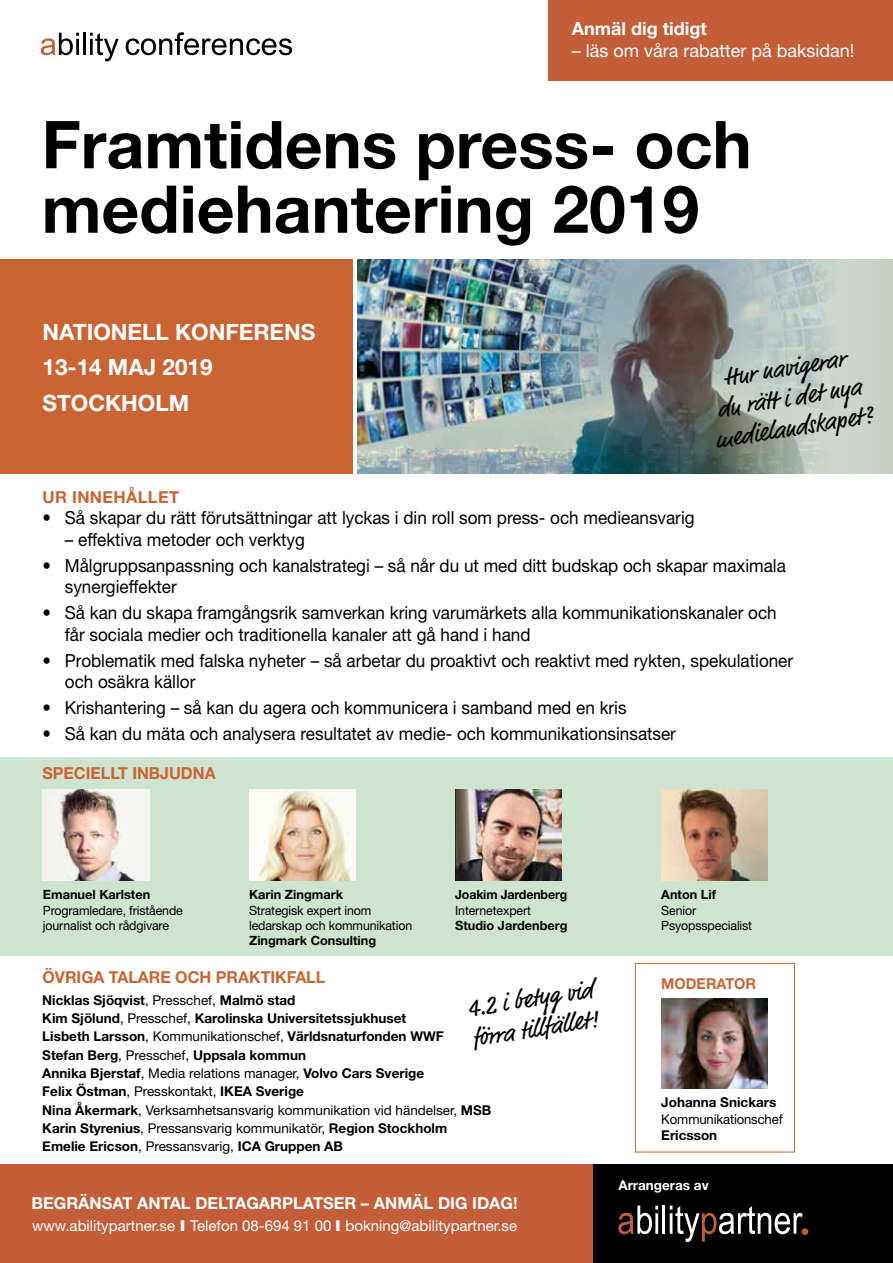
<style>
.page{position:relative;width:893px;height:1263px;background:#fff}
.page>*{position:absolute;margin:0;border:0;box-sizing:border-box;transform-origin:0 0}
.t1{font:700 66px/64.5px "Helvetica Neue";color:#000}
.t2{font:25.05px/30px "Market OT";color:#000;text-align:center}
.t3{font:700 22.5px/35.5px "Helvetica Neue";color:#fff}
.t4{font:18px/21.6px "Helvetica Neue";color:#000;scale:.95 1}
.t5{font:18px "Helvetica Neue";color:#fff}
.t6{font:700 18px "Helvetica Neue";color:#fff}
.t7{font:700 16.5px "Helvetica Neue";color:#fff}
.t8{font:700 16.5px "Helvetica Neue";color:#cb6433}
.t9{font:700 16.5px "Helvetica Neue";letter-spacing:.02em;color:#cb6433}
.t10{font:15px "Helvetica Neue";color:#fff}
.t11{font:700 15px "Helvetica Neue";color:#cb6433}
.t12{font:700 13.5px/18.3px "Helvetica Neue";color:#000}
.t13{font:13.5px "Helvetica Neue";letter-spacing:-.01em;color:#000}
.t14{font:700 13.5px "Helvetica Neue";color:#fff}
.t15{font:12.75px/15.3px "Helvetica Neue";letter-spacing:-.01em;color:#000}
.t16{font:700 12.75px "Helvetica Neue";color:#000}
.s1{font-weight:400}
.s2{font-weight:900}
</style>
<div class="page">
<div style="left:0;top:757px;width:893px;height:199px;background:#cfe3d1"></div>
<svg style="left:41px;top:33px;width:38px;height:22px"></svg>
<hr style="left:83px;top:33px;width:3px;height:22px;background:#000">
<svg style="left:90px;top:33px;width:29px;height:28px"></svg>
<svg style="left:126px;top:32px;width:166px;height:23px"></svg>
<div style="left:549px;top:0;width:344px;height:81px;background:#c35e39"></div>
<div style="left:593px;top:1164px;width:300px;height:99px;background:#000"></div>
<div style="left:0;top:1164px;width:593px;height:99px;background:#c35e39"></div>
<svg style="left:618px;top:1205px;width:40px;height:29px"></svg>
<hr style="left:662px;top:1205px;width:3px;height:29px;background:#fff">
<svg style="left:670px;top:1205px;width:133px;height:37px"></svg>
<div style="left:802px;top:1228px;width:6px;height:7px;background:#c35e39;border-radius:50%"></div>
<div style="left:0;top:259px;width:353px;height:215px;background:#cb6433"></div>
<img style="left:43px;top:790px;width:106px;height:90px">
<img style="left:249px;top:790px;width:106px;height:90px">
<img style="left:455px;top:790px;width:106px;height:90px">
<img style="left:661px;top:790px;width:107px;height:90px">
<img style="left:661px;top:999px;width:107px;height:89px">
<div style="left:358px;top:259px;width:535px;height:215px;background:#cad3c8"></div>
<img style="left:358px;top:259px;width:471px;height:215px">
<div style="left:635px;top:963px;width:160px;height:189px;border:1px solid #cb6433"></div>
<p class="t6" style="left:572px;top:18px;width:136px">Anmäl dig tidigt</p>
<p class="t5" style="left:572px;top:40px;width:284px">– läs om våra rabatter på baksidan!</p>
<h1 class="t1" style="left:42px;top:111px;width:712px">Framtidens press- och mediehantering 2019</h1>
<p class="t3" style="left:43px;top:314px;width:274px">NATIONELL KONFERENS<br>13-14 MAJ 2019<br>STOCKHOLM</p>
<h2 class="t2" style="left:704px;top:368px;width:161px;rotate:-9deg">Hur navigerar<br>du rätt i det nya medielandskapet?</h2>
<p class="t9" style="left:43px;top:486px;width:138px">UR INNEHÅLLET</p>
<p class="t4" style="left:43px;top:507px;width:688px">• Så skapar du rätt förutsättningar att lyckas i din roll som press- och medieansvarig</p>
<p class="t4" style="left:65px;top:528px;width:254px">– effektiva metoder och verktyg</p>
<p class="t4" style="left:65px;top:554px;width:760px;text-indent:-22px">• Målgruppsanpassning och kanalstrategi – så når du ut med ditt budskap och skapar maximala synergieffekter</p>
<p class="t4" style="left:65px;top:602px;width:751px;text-indent:-22px">• Så kan du skapa framgångsrik samverkan kring varumärkets alla kommunikationskanaler och får sociala medier och traditionella kanaler att gå hand i hand</p>
<p class="t4" style="left:65px;top:649px;width:768px;text-indent:-22px">• Problematik med falska nyheter – så arbetar du proaktivt och reaktivt med rykten, spekulationer och osäkra källor</p>
<p class="t4" style="left:43px;top:696px;width:616px">• Krishantering – så kan du agera och kommunicera i samband med en kris</p>
<p class="t4" style="left:43px;top:722px;width:668px">• Så kan du mäta och analysera resultatet av medie- och kommunikationsinsatser</p>
<p class="t8" style="left:43px;top:763px;width:175px">SPECIELLT INBJUDNA</p>
<p class="t16" style="left:43px;top:887px;width:109px">Emanuel Karlsten</p>
<p class="t15" style="left:43px;top:902px;width:141px">Programledare, fristående journalist och rådgivare</p>
<p class="t16" style="left:249px;top:887px;width:95px">Karin Zingmark</p>
<p class="t15" style="left:249px;top:902px;width:165px">Strategisk expert inom ledarskap och kommunikation</p>
<p class="t16" style="left:249px;top:933px;width:129px">Zingmark Consulting</p>
<p class="t16" style="left:455px;top:887px;width:114px">Joakim Jardenberg</p>
<p class="t15" style="left:455px;top:902px;width:77px">Internetexpert</p>
<p class="t16" style="left:455px;top:917px;width:114px">Studio Jardenberg</p>
<p class="t8" style="left:43px;top:967px;width:284px">ÖVRIGA TALARE OCH PRAKTIKFALL</p>
<h2 class="t2" style="left:466px;top:996px;width:129px;text-align:left;rotate:-9deg">4.2 i betyg vid förra tillfället!</h2>
<p class="t12" style="left:42px;top:990px;width:451px">Nicklas Sjöqvist<span class="s1">, Presschef,</span> Malmö stad<br>Kim Sjölund<span class="s1">, Presschef,</span> Karolinska Universitetssjukhuset<br>Lisbeth Larsson<span class="s1">, Kommunikationschef,</span> Världsnaturfonden WWF<br>Stefan Berg<span class="s1">, Presschef,</span> Uppsala kommun<br>Annika Bjerstaf<span class="s1">, Media relations manager,</span> Volvo Cars Sverige<br>Felix Östman<span class="s1">, Presskontakt,</span> IKEA Sverige<br>Nina Åkermark<span class="s1">, Verksamhetsansvarig kommunikation vid händelser,</span> MSB Karin Styrenius<span class="s1">, Pressansvarig kommunikatör,</span> Region Stockholm Emelie Ericson<span class="s1">, Pressansvarig,</span> ICA Gruppen AB</p>
<p class="t7" style="left:32px;top:1192px;width:488px">BEGRÄNSAT ANTAL DELTAGARPLATSER – ANMÄL DIG IDAG!</p>
<p class="t10" style="left:32px;top:1217px;width:486px">www.abilitypartner.se <span class="s2">I</span> Telefon 08-694 91 00 <span class="s2">I</span> bokning@abilitypartner.se</p>
<p class="t16" style="left:661px;top:887px;width:56px">Anton Lif</p>
<p class="t15" style="left:661px;top:902px;width:92px">Senior<br>Psyopsspecialist</p>
<p class="t11" style="left:661px;top:974px;width:96px">MODERATOR</p>
<p class="t12" style="left:661px;top:1093px;width:117px">Johanna Snickars</p>
<p class="t13" style="left:661px;top:1111px;width:123px">Kommunikationschef</p>
<p class="t12" style="left:661px;top:1125px;width:57px">Ericsson</p>
<p class="t14" style="left:618px;top:1176px;width:92px">Arrangeras av</p>
</div>
